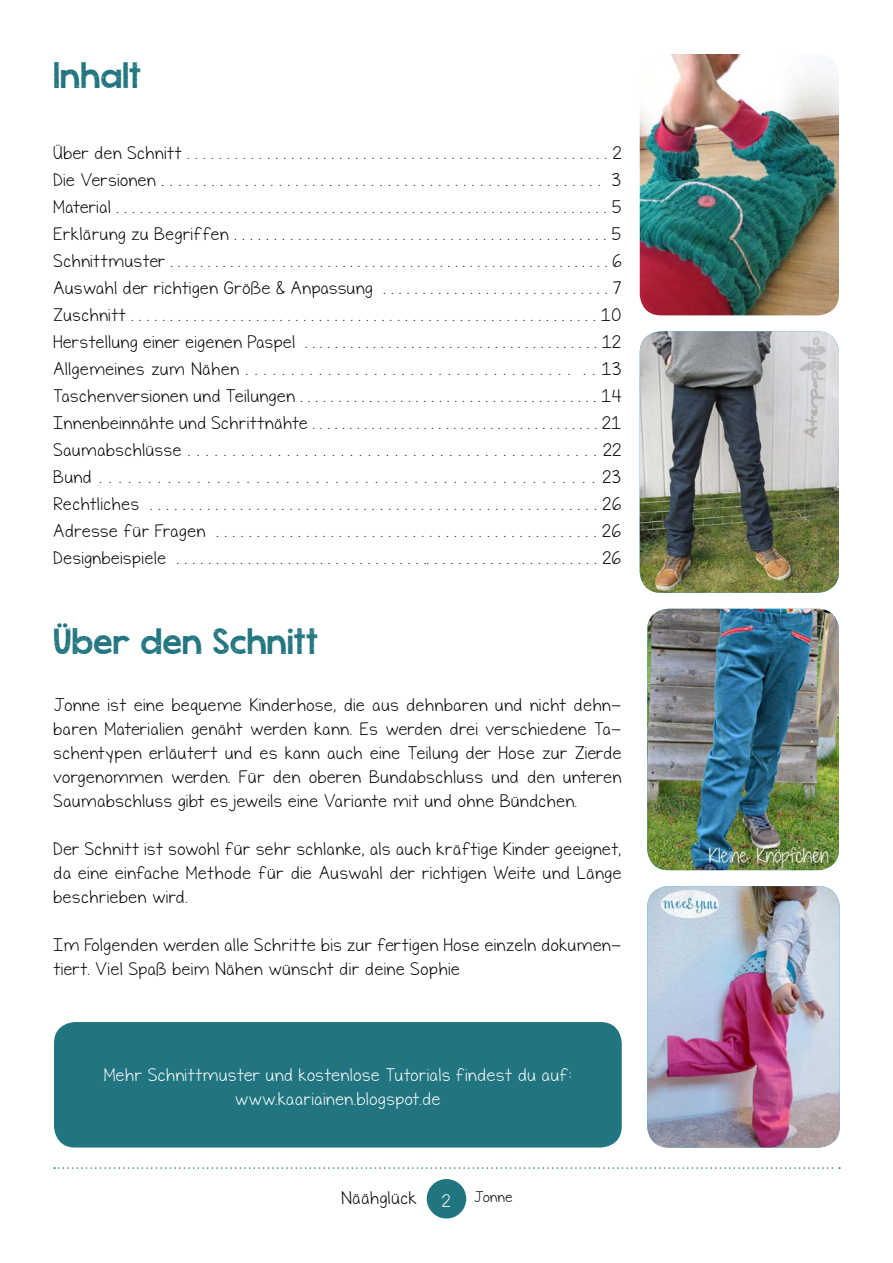
<style>
.page{position:relative;width:893px;height:1263px;background:#fff}
.page>*{position:absolute;margin:0;border:0;box-sizing:border-box;transform-origin:0 0}
.Überschrift{font:27px "KG Cold Coffee";color:#217580}
.normaler_text{font:18px/27px "KG First Time In Forever";color:#000;text-align:justify}
.t1{font:18px "KG First Time In Forever";color:#fff}
.t2{font:15px "KG First Time In Forever";color:#000}
</style>
<div class="page">
<div style="left:427px;top:1179px;width:39px;height:39px;background:#217580;border-radius:50%"></div>
<svg style="left:54px;top:1167px;width:786px;height:2px"></svg>
<div style="left:54px;top:1022px;width:568px;height:125px;background:#217580;border-radius:21px"></div>
<img style="left:640px;top:331px;width:199px;height:262px">
<img style="left:640px;top:54px;width:199px;height:261px">
<img style="left:647px;top:886px;width:193px;height:261px">
<img style="left:647px;top:609px;width:192px;height:261px">
<p class="Überschrift" style="left:53px;top:54px;width:90px">Inhalt</p>
<p class="normaler_text" style="left:53px;top:139px;width:570px">Über den Schnitt . . . . . . . . . . . . . . . . . . . . . . . . . . . . . . . . . . . . . . . . . . . . . . . . . . . . . 2<br>Die Versionen . . . . . . . . . . . . . . . . . . . . . . . . . . . . . . . . . . . . . . . . . . . . . . . . . . . . . 3<br>Material . . . . . . . . . . . . . . . . . . . . . . . . . . . . . . . . . . . . . . . . . . . . . . . . . . . . . . . . . . . . . . 5<br>Erklärung zu Begriffen . . . . . . . . . . . . . . . . . . . . . . . . . . . . . . . . . . . . . . . . . . . . . . . 5<br>Schnittmuster . . . . . . . . . . . . . . . . . . . . . . . . . . . . . . . . . . . . . . . . . . . . . . . . . . . . . . . . . . . 6<br>Auswahl der richtigen Größe &amp; Anpassung . . . . . . . . . . . . . . . . . . . . . . . . . . . . . 7<br>Zuschnitt . . . . . . . . . . . . . . . . . . . . . . . . . . . . . . . . . . . . . . . . . . . . . . . . . . . . . . . . . . . . 10<br>Herstellung einer eigenen Paspel . . . . . . . . . . . . . . . . . . . . . . . . . . . . . . . . . . . . . . . 12<br>Allgemeines zum Nähen . . . . . . . . . . . . . . . . . . . . . . . . . . . . . . . . . . . . . . 13<br>Taschenversionen und Teilungen . . . . . . . . . . . . . . . . . . . . . . . . . . . . . . . . . . . . . . . 14<br>Innenbeinnähte und Schrittnähte . . . . . . . . . . . . . . . . . . . . . . . . . . . . . . . . . . . . . . . 21<br>Saumabschlüsse . . . . . . . . . . . . . . . . . . . . . . . . . . . . . . . . . . . . . . . . . . . . . . 22<br>Bund . . . . . . . . . . . . . . . . . . . . . . . . . . . . . . . . . . . . . . . . . . . . . . . . . . . 23<br>Rechtliches . . . . . . . . . . . . . . . . . . . . . . . . . . . . . . . . . . . . . . . . . . . . . . . . . . . . . . . 26<br>Adresse für Fragen . . . . . . . . . . . . . . . . . . . . . . . . . . . . . . . . . . . . . . . . . . . . . . . 26<br>Designbeispiele . . . . . . . . . . . . . . . . . . . . . . . . . . . . . . . .. . . . . . . . . . . . . . . . . . . . . . 26</p>
<p class="Überschrift" style="left:53px;top:621px;width:267px">Über den Schnitt</p>
<p class="normaler_text" style="left:53px;top:693px;width:570px;line-height:24px">Jonne ist eine bequeme Kinderhose, die aus dehnbaren und nicht dehn&shy;baren Materialien genäht werden kann. Es werden drei verschiedene Ta&shy;schentypen erläutert und es kann auch eine Teilung der Hose zur Zierde vorgenommen werden. Für den oberen Bundabschluss und den unteren Saumabschluss gibt es jeweils eine Variante mit und ohne Bündchen.</p>
<p class="normaler_text" style="left:53px;top:837px;width:570px;line-height:24px">Der Schnitt ist sowohl für sehr schlanke, als auch kräftige Kinder geeignet, da eine einfache Methode für die Auswahl der richtigen Weite und Länge beschrieben wird.</p>
<p class="normaler_text" style="left:53px;top:933px;width:570px;line-height:24px">Im Folgenden werden alle Schritte bis zur fertigen Hose einzeln dokumen&shy;tiert. Viel Spaß beim Nähen wünscht dir deine Sophie</p>
<p class="t1" style="left:104px;top:1065px;width:470px">Mehr Schnittmuster und kostenlose Tutorials findest du auf:</p>
<p class="t1" style="left:235px;top:1089px;width:208px">www.kaariainen.blogspot.de</p>
<p class="normaler_text" style="left:341px;top:1185px;width:77px">Näähglück</p>
<p class="t1" style="left:441px;top:1191px;width:11px">2</p>
<p class="t2" style="left:474px;top:1188px;width:41px">Jonne</p>
</div>
